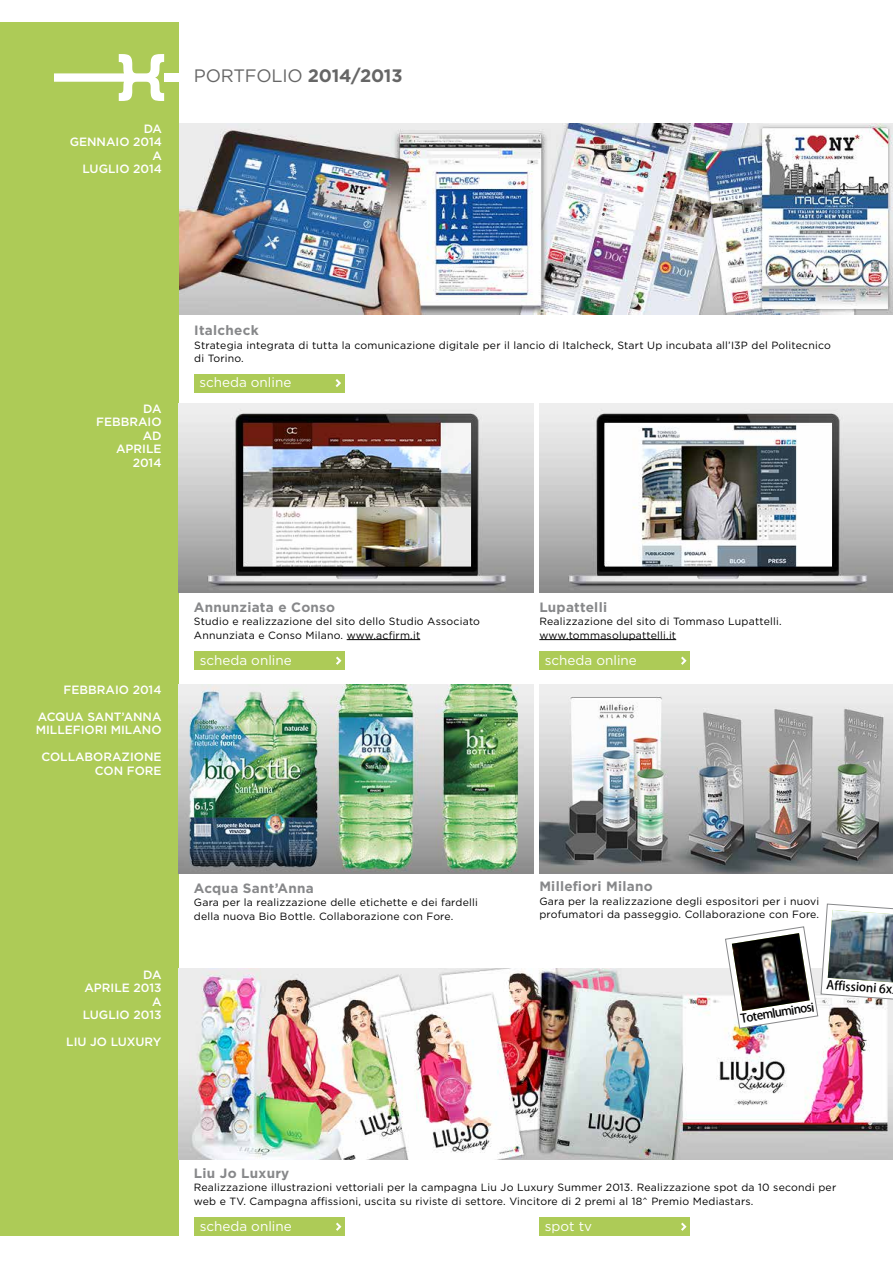
<style>
.page{position:relative;width:893px;height:1263px;background:#fff}
.page>*{position:absolute;margin:0;border:0;box-sizing:border-box;transform-origin:0 0}
.t1{font:18px "Gotham";letter-spacing:-.01em;color:#666}
.t2{font:700 13.5px "Gotham";letter-spacing:.02em;color:#87888a}
.t3{font:13.5px "Gotham";color:#fff}
.t4{font:500 12px/13.5px "Gotham";color:#fff;text-align:right}
.t5{font:12px "Adobe Heiti Std";color:#000}
.t6{font:10.5px/13.5px "Gotham";letter-spacing:.02em;color:#000}
.s1{font-weight:700}
</style>
<div class="page">
<div style="left:0;top:23px;width:179px;height:1213px;background:#adcb57"></div>
<div style="left:164px;top:73px;width:15px;height:9px;background:#fff"></div>
<svg style="left:54px;top:54px;width:110px;height:47px"></svg>
<img style="left:179px;top:684px;width:354px;height:189px">
<img style="left:540px;top:684px;width:353px;height:189px">
<img style="left:179px;top:403px;width:354px;height:189px">
<hr style="left:347px;top:639px;width:73px;height:1px;background:#000">
<hr style="left:539px;top:639px;width:137px;height:1px;background:#000">
<img style="left:540px;top:403px;width:353px;height:189px">
<div style="left:195px;top:651px;width:150px;height:19px;background:#adcb57"></div>
<svg style="left:336px;top:657px;width:5px;height:8px"></svg>
<div style="left:540px;top:651px;width:150px;height:19px;background:#adcb57"></div>
<svg style="left:681px;top:657px;width:6px;height:8px"></svg>
<img style="left:179px;top:124px;width:714px;height:190px">
<div style="left:194px;top:374px;width:151px;height:18px;background:#adcb57"></div>
<svg style="left:336px;top:379px;width:5px;height:8px"></svg>
<img style="left:179px;top:969px;width:714px;height:191px">
<div style="left:195px;top:1217px;width:150px;height:19px;background:#adcb57"></div>
<svg style="left:336px;top:1222px;width:5px;height:9px"></svg>
<div style="left:540px;top:1217px;width:150px;height:19px;background:#adcb57"></div>
<svg style="left:681px;top:1222px;width:6px;height:9px"></svg>
<img style="left:725px;top:904px;width:168px;height:125px">
<img style="left:732px;top:933px;width:78px;height:78px">
<p class="t4" style="left:70px;top:122px;width:94px">DA<br>GENNAIO 2014<br>A<br>LUGLIO 2014</p>
<h1 class="t1" style="left:194px;top:64px;width:210px">PORTFOLIO <span class="s1">2014/2013</span></h1>
<p class="t4" style="left:96px;top:402px;width:67px">DA<br>FEBBRAIO<br>AD<br>APRILE<br>2014</p>
<p class="t2" style="left:194px;top:322px;width:66px">Italcheck</p>
<p class="t6" style="left:194px;top:338px;width:638px">Strategia integrata di tutta la comunicazione digitale per il lancio di Italcheck, Start Up incubata all’I3P del Politecnico di Torino.</p>
<p class="t3" style="left:199px;top:374px;width:94px">scheda online</p>
<p class="t4" style="left:64px;top:682px;width:99px">FEBBRAIO 2014</p>
<p class="t4" style="left:36px;top:709px;width:127px;text-align:left">ACQUA SANT’ANNA<br>MILLEFIORI MILANO</p>
<p class="t4" style="left:41px;top:750px;width:122px">COLLABORAZIONE<br>CON FORE</p>
<p class="t2" style="left:194px;top:598px;width:143px">Annunziata e Conso</p>
<p class="t6" style="left:194px;top:614px;width:288px">Studio e realizzazione del sito dello Studio Associato<br>Annunziata e Conso Milano. www.acfirm.it</p>
<p class="t2" style="left:539px;top:598px;width:69px">Lupattelli</p>
<p class="t6" style="left:539px;top:614px;width:244px">Realizzazione del sito di Tommaso Lupattelli. www.tommasolupattelli.it</p>
<p class="t3" style="left:200px;top:651px;width:94px">scheda online</p>
<p class="t3" style="left:545px;top:651px;width:94px">scheda online</p>
<p class="t4" style="left:83px;top:967px;width:80px">DA<br>APRILE 2013<br>A<br>LUGLIO 2013</p>
<p class="t4" style="left:66px;top:1035px;width:97px">LIU JO LUXURY</p>
<p class="t2" style="left:194px;top:879px;width:122px">Acqua Sant’Anna</p>
<p class="t6" style="left:194px;top:895px;width:285px">Gara per la realizzazione delle etichette e dei fardelli della nuova Bio Bottle. Collaborazione con Fore.</p>
<p class="t2" style="left:539px;top:878px;width:115px">Millefiori Milano</p>
<p class="t6" style="left:539px;top:894px;width:282px">Gara per la realizzazione degli espositori per i nuovi profumatori da passeggio. Collaborazione con Fore.</p>
<p class="t5" style="left:740px;top:1011px;width:76px;rotate:-9deg">Totem luminosi</p>
<p class="t5" style="left:827px;top:977px;width:67px;rotate:4deg">Affissioni 6x</p>
<p class="t2" style="left:194px;top:1164px;width:97px">Liu Jo Luxury</p>
<p class="t6" style="left:194px;top:1180px;width:644px">Realizzazione illustrazioni vettoriali per la campagna Liu Jo Luxury Summer 2013. Realizzazione spot da 10 secondi per web e TV. Campagna affissioni, uscita su riviste di settore. Vincitore di 2 premi al 18^ Premio Mediastars.</p>
<p class="t3" style="left:200px;top:1217px;width:94px">scheda online</p>
<p class="t3" style="left:545px;top:1217px;width:49px">spot tv</p>
</div>
